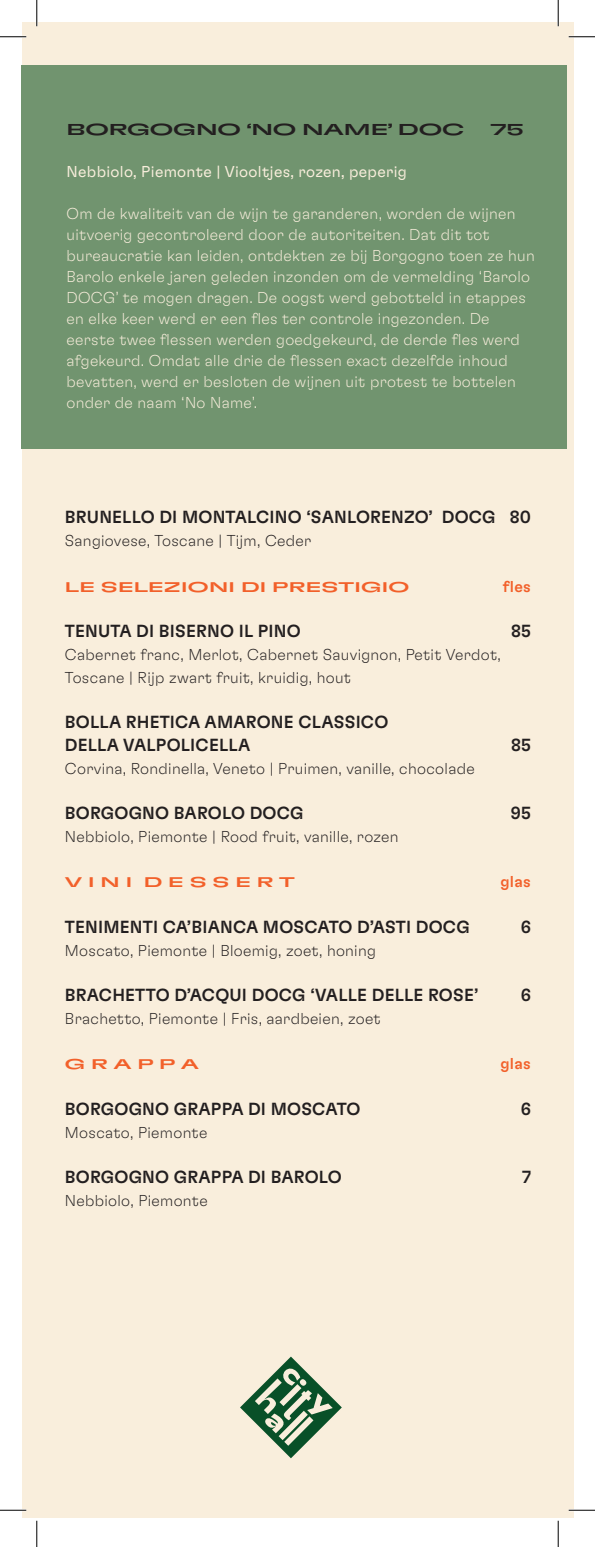
<style>
.page{position:relative;width:595px;height:1547px;background:#fff}
.page>*{position:absolute;margin:0;border:0;box-sizing:border-box;transform-origin:0 0}
.t1{font:500 17.5px/22.8px "GT Flexa";letter-spacing:.01em;color:#231f20}
.t2{font:100 15.75px/21px "GT Flexa";letter-spacing:.02em;color:#f9eedc}
.t3{font:100 15.75px/22.8px "GT Flexa";letter-spacing:.02em;color:#231f20}
.t4{font:300 15.75px "GT Flexa";letter-spacing:.02em;color:#f9eedc}
.t5{font:500 15.75px "GT Flexa X Expanded";letter-spacing:-.01em;color:#231f20}
.t6{font:500 15.75px "GT Flexa";letter-spacing:.02em;color:#f2602a}
.t7{font:500 14px "GT Flexa X Expanded";letter-spacing:.02em;color:#f2602a}
</style>
<div class="page">
<div style="left:22px;top:22px;width:550px;height:1495px;background:#f9eedc"></div>
<svg style="left:240px;top:1356px;width:101px;height:102px"></svg>
<div style="left:22px;top:65px;width:544px;height:383px;background:#71946f"></div>
<hr style="left:0;top:36px;width:26px;height:2px;background:#fff">
<hr style="left:568px;top:36px;width:26px;height:2px;background:#fff">
<hr style="left:0;top:1509px;width:26px;height:2px;background:#fff">
<hr style="left:568px;top:1509px;width:26px;height:2px;background:#fff">
<hr style="left:36px;top:0;width:2px;height:26px;background:#fff">
<hr style="left:557px;top:0;width:2px;height:26px;background:#fff">
<svg style="left:0;top:36px;width:26px;height:1px"></svg>
<svg style="left:568px;top:36px;width:26px;height:1px"></svg>
<svg style="left:0;top:1510px;width:26px;height:1px"></svg>
<svg style="left:568px;top:1510px;width:26px;height:1px"></svg>
<svg style="left:36px;top:0;width:1px;height:26px"></svg>
<svg style="left:36px;top:1521px;width:1px;height:26px"></svg>
<svg style="left:557px;top:0;width:1px;height:26px"></svg>
<svg style="left:557px;top:1521px;width:1px;height:26px"></svg>
<p class="t5" style="left:67px;top:120px;width:399px">BORGOGNO ‘NO NAME’ DOC</p>
<p class="t5" style="left:490px;top:120px;width:35px">75</p>
<p class="t4" style="left:67px;top:162px;width:341px">Nebbiolo, Piemonte | Viooltjes, rozen, peperig</p>
<p class="t2" style="left:67px;top:202px;width:469px">Om de kwaliteit van de wijn te garanderen, worden de wijnen uitvoerig gecontroleerd door de autoriteiten. Dat dit tot bureaucratie kan leiden, ontdekten ze bij Borgogno toen ze hun Barolo enkele jaren geleden inzonden om de vermelding ‘Barolo DOCG’ te mogen dragen. De oogst werd gebotteld in etappes en elke keer werd er een fles ter controle ingezonden. De eerste twee flessen werden goedgekeurd, de derde fles werd afgekeurd. Omdat alle drie de flessen exact dezelfde inhoud bevatten, werd er besloten de wijnen uit protest te bottelen onder de naam ‘No Name’.</p>
<p class="t1" style="left:65px;top:505px;width:467px">BRUNELLO DI MONTALCINO ‘SANLORENZO’ DOCG 80</p>
<p class="t3" style="left:65px;top:529px;width:248px">Sangiovese, Toscane | Tijm, Ceder</p>
<p class="t7" style="left:65px;top:578px;width:346px">LE SELEZIONI DI PRESTIGIO</p>
<p class="t6" style="left:502px;top:576px;width:30px">fles</p>
<p class="t1" style="left:65px;top:619px;width:237px">TENUTA DI BISERNO IL PINO</p>
<p class="t1" style="left:511px;top:619px;width:21px">85</p>
<p class="t3" style="left:65px;top:642px;width:437px">Cabernet franc, Merlot, Cabernet Sauvignon, Petit Verdot,<br>Toscane | Rijp zwart fruit, kruidig, hout</p>
<p class="t1" style="left:65px;top:710px;width:325px">BOLLA RHETICA AMARONE CLASSICO<br>DELLA VALPOLICELLA</p>
<p class="t1" style="left:511px;top:733px;width:21px">85</p>
<p class="t3" style="left:65px;top:756px;width:411px">Corvina, Rondinella, Veneto | Pruimen, vanille, chocolade</p>
<p class="t1" style="left:65px;top:801px;width:240px">BORGOGNO BAROLO DOCG</p>
<p class="t1" style="left:510px;top:801px;width:22px">95</p>
<p class="t3" style="left:65px;top:824px;width:335px">Nebbiolo, Piemonte | Rood fruit, vanille, rozen</p>
<p class="t7" style="left:65px;top:874px;width:231px">V I N I D E S S E R T</p>
<p class="t6" style="left:500px;top:872px;width:32px">glas</p>
<p class="t1" style="left:65px;top:915px;width:406px">TENIMENTI CA’BIANCA MOSCATO D’ASTI DOCG</p>
<p class="t1" style="left:520px;top:915px;width:12px">6</p>
<p class="t3" style="left:65px;top:938px;width:312px">Moscato, Piemonte | Bloemig, zoet, honing</p>
<p class="t1" style="left:65px;top:983px;width:415px">BRACHETTO D’ACQUI DOCG ‘VALLE DELLE ROSE’</p>
<p class="t1" style="left:520px;top:983px;width:12px">6</p>
<p class="t3" style="left:65px;top:1006px;width:317px">Brachetto, Piemonte | Fris, aardbeien, zoet</p>
<p class="t7" style="left:65px;top:1056px;width:135px">G R A P P A</p>
<p class="t6" style="left:500px;top:1054px;width:32px">glas</p>
<p class="t1" style="left:65px;top:1097px;width:297px">BORGOGNO GRAPPA DI MOSCATO</p>
<p class="t1" style="left:520px;top:1097px;width:12px">6</p>
<p class="t3" style="left:65px;top:1120px;width:144px">Moscato, Piemonte</p>
<p class="t1" style="left:65px;top:1165px;width:278px">BORGOGNO GRAPPA DI BAROLO</p>
<p class="t1" style="left:521px;top:1165px;width:10px">7</p>
<p class="t3" style="left:65px;top:1188px;width:144px">Nebbiolo, Piemonte</p>
</div>
